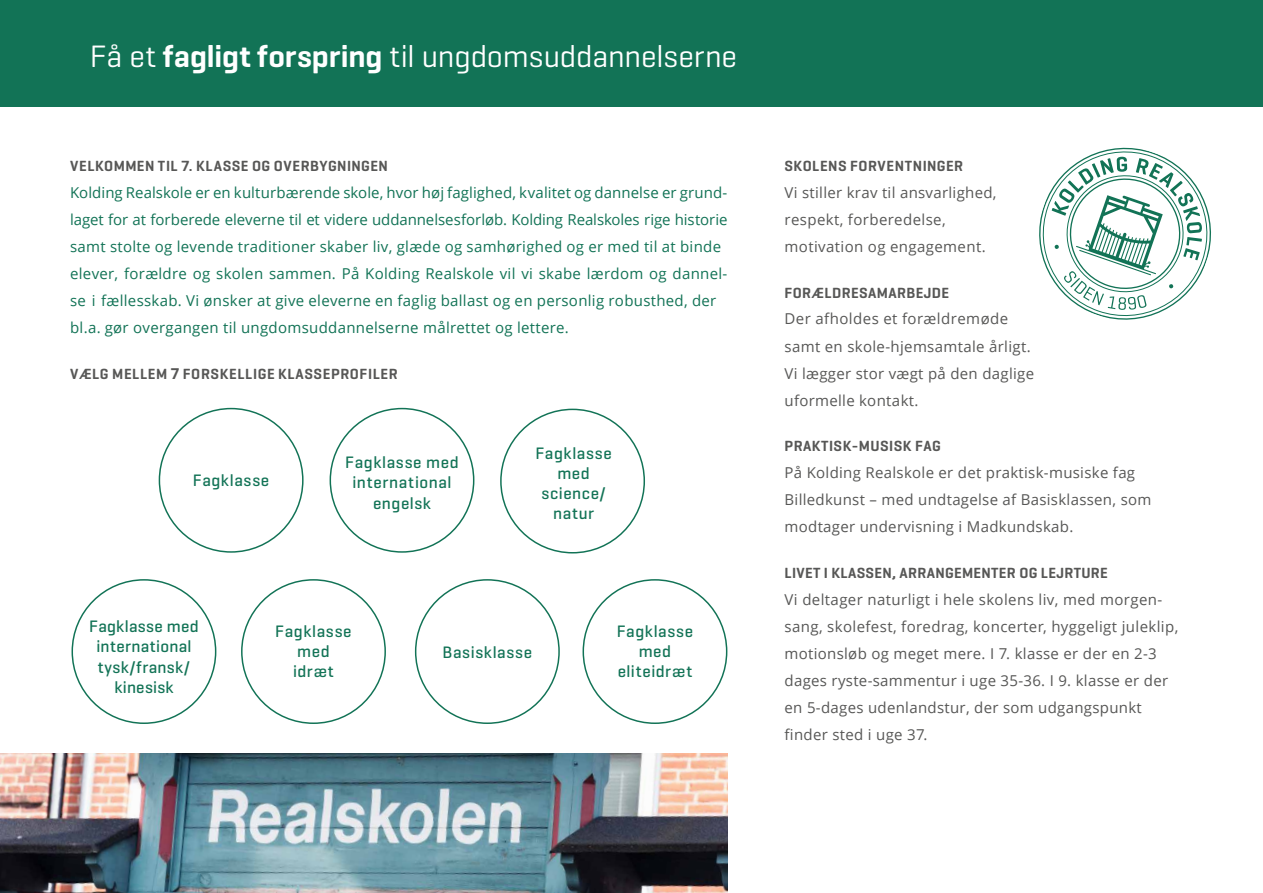
<style>
.page{position:relative;width:1263px;height:893px;background:#fff}
.page>*{position:absolute;margin:0;border:0;box-sizing:border-box;transform-origin:0 0}
.t1{font:31.5px "Geogrotesque";letter-spacing:-.005em;color:#fff}
.t2{font:500 16.8px/20.2px "Geogrotesque";letter-spacing:.035em;color:#127356;text-align:center}
.t3{font:500 16.8px/20.2px "Geogrotesque";letter-spacing:.015em;color:#127356;text-align:center}
.t4{font:15px/27px "Open Sans";letter-spacing:.02em;color:#575756}
.t5{font:15px/27px "Open Sans";letter-spacing:.02em;color:#127356}
.t6{font:600 15px "Geogrotesque";letter-spacing:.03em;color:#575756}
.s1{font-weight:600}
.s2{font-family:"Open Sans";font-weight:700}
</style>
<div class="page">
<div style="left:0;top:0;width:1263px;height:107px;background:#127356"></div>
<img style="left:0;top:754px;width:728px;height:139px">
<svg style="left:1039px;top:147px;width:172px;height:173px"></svg>
<h1 class="t1" style="left:90px;top:36px;width:649px">Få et <span class="s1">fagligt forspring</span> til ungdomsuddannelserne</h1>
<p class="t6" style="left:70px;top:156px;width:319px">VELKOMMEN TIL 7. KLASSE OG OVERBYGNINGEN</p>
<p class="t5" style="left:70px;top:178px;width:659px">Kolding Realskole er en kulturbærende skole, hvor høj faglighed, kvalitet og dannelse er grund&shy;laget for at forberede eleverne til et videre uddannelsesforløb. Kolding Realskoles rige historie samt stolte og levende traditioner skaber liv, glæde og samhørighed og er med til at binde elever, forældre og skolen sammen. På Kolding Realskole vil vi skabe lærdom og dannel&shy;se i fællesskab. Vi ønsker at give eleverne en faglig ballast og en personlig robusthed, der bl.a. gør overgangen til ungdomsuddannelserne målrettet og lettere.</p>
<p class="t6" style="left:70px;top:364px;width:329px">VÆLG MELLEM <span class="s2">7</span> FORSKELLIGE KLASSEPROFILER</p>
<p class="t2" style="left:193px;top:470px;width:78px">Fagklasse</p>
<p class="t2" style="left:345px;top:452px;width:115px">Fagklasse med international engelsk</p>
<p class="t2" style="left:535px;top:443px;width:78px">Fagklasse med science/ natur</p>
<p class="t3" style="left:89px;top:616px;width:111px">Fagklasse med international tysk/fransk/ kinesisk</p>
<p class="t2" style="left:275px;top:620px;width:78px">Fagklasse med idræt</p>
<p class="t2" style="left:617px;top:620px;width:78px">Fagklasse med eliteidræt</p>
<p class="t2" style="left:442px;top:642px;width:91px">Basisklasse</p>
<p class="t6" style="left:784px;top:156px;width:180px">SKOLENS FORVENTNINGER</p>
<p class="t4" style="left:784px;top:178px;width:214px">Vi stiller krav til ansvarlighed, respekt, forberedelse, motivation og engagement.</p>
<p class="t6" style="left:784px;top:283px;width:166px">FORÆLDRESAMARBEJDE</p>
<p class="t4" style="left:784px;top:305px;width:251px">Der afholdes et forældremøde samt en skole-hjemsamtale årligt.<br>Vi lægger stor vægt på den daglige uformelle kontakt.</p>
<p class="t6" style="left:784px;top:437px;width:158px">PRAKTISK-MUSISK FAG</p>
<p class="t4" style="left:784px;top:458px;width:368px">På Kolding Realskole er det praktisk-musiske fag<br>Billedkunst – med undtagelse af Basisklassen, som modtager undervisning i Madkundskab.</p>
<p class="t6" style="left:784px;top:564px;width:325px">LIVET I KLASSEN, ARRANGEMENTER OG LEJRTURE</p>
<p class="t4" style="left:784px;top:586px;width:395px">Vi deltager naturligt i hele skolens liv, med morgen&shy;sang, skolefest, foredrag, koncerter, hyggeligt juleklip, motionsløb og meget mere. I 7. klasse er der en 2-3 dages ryste-sammentur i uge 35-36. I 9. klasse er der en 5-dages udenlandstur, der som udgangspunkt finder sted i uge 37.</p>
</div>
